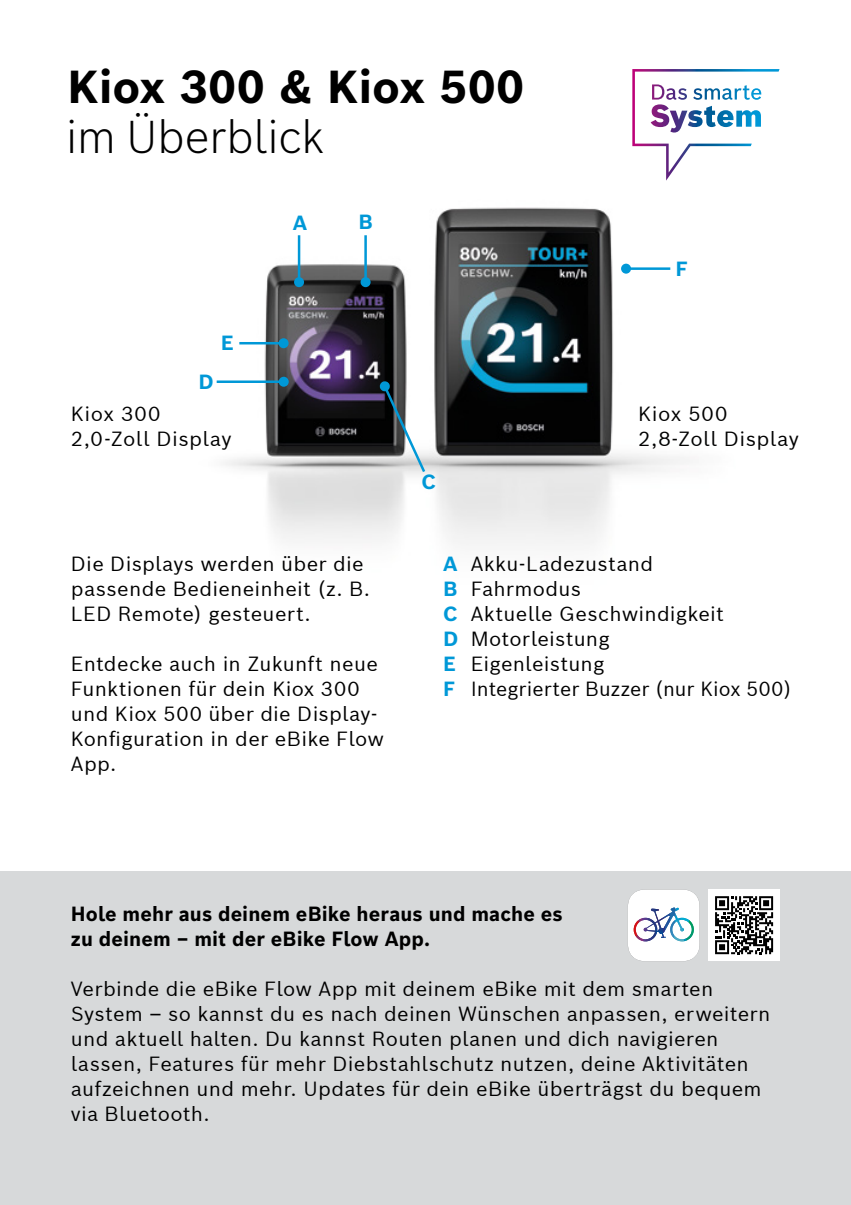
<style>
.page{position:relative;width:851px;height:1205px;background:#fff}
.page>*{position:absolute;margin:0;border:0;box-sizing:border-box;transform-origin:0 0}
.t1{font:700 45px "Bosch Sans";letter-spacing:-.005em;color:#000}
.t2{font:300 45px "Bosch Sans";letter-spacing:-.01em;color:#000}
.t3{font:20px/25px "Bosch Sans";letter-spacing:.01em;color:#000}
.t4{font:700 20px/25px "Bosch Sans";letter-spacing:.005em;color:#000}
.t5{font:700 20px "Bosch Sans";color:#0098d7}
.s1{font-weight:700;color:#0098d7}
</style>
<div class="page">
<div style="left:0;top:871px;width:850px;height:334px;background:#d7d9da"></div>
<div style="left:708px;top:889px;width:72px;height:72px;background:#fff"></div>
<svg style="left:715px;top:896px;width:58px;height:58px"></svg>
<svg style="left:628px;top:889px;width:71px;height:72px"></svg>
<img style="left:216px;top:207px;width:474px;height:338px">
<hr style="left:217px;top:380px;width:67px;height:3px;background:#0098d7">
<div style="left:279px;top:377px;width:10px;height:10px;background:#0098d7;border-radius:50%"></div>
<hr style="left:239px;top:342px;width:44px;height:2px;background:#0098d7">
<div style="left:278px;top:338px;width:10px;height:10px;background:#0098d7;border-radius:50%"></div>
<svg style="left:379px;top:381px;width:48px;height:94px"></svg>
<hr style="left:298px;top:235px;width:2px;height:47px;background:#0098d7">
<div style="left:294px;top:277px;width:10px;height:10px;background:#0098d7;border-radius:50%"></div>
<hr style="left:364px;top:235px;width:3px;height:47px;background:#0098d7">
<div style="left:360px;top:277px;width:10px;height:10px;background:#0098d7;border-radius:50%"></div>
<svg style="left:632px;top:69px;width:147px;height:112px"></svg>
<hr style="left:626px;top:267px;width:44px;height:3px;background:#0098d7">
<div style="left:621px;top:264px;width:10px;height:10px;background:#0098d7;border-radius:50%"></div>
<h1 class="t1" style="left:67px;top:49px;width:458px">Kiox 300 &amp; Kiox 500</h1>
<h1 class="t2" style="left:66px;top:107px;width:260px">im Überblick</h1>
<p class="t5" style="left:221px;top:326px;width:15px">E</p>
<p class="t5" style="left:198px;top:365px;width:17px">D</p>
<p class="t3" style="left:71px;top:400px;width:162px">Kiox 300<br>2,0-Zoll Display</p>
<p class="t5" style="left:293px;top:206px;width:16px">A</p>
<p class="t5" style="left:358px;top:205px;width:16px">B</p>
<p class="t3" style="left:71px;top:550px;width:300px">Die Displays werden über die passende Bedieneinheit (z. B.<br>LED Remote) gesteuert.</p>
<p class="t3" style="left:71px;top:650px;width:315px">Entdecke auch in Zukunft neue<br>Funktionen für dein Kiox 300 und Kiox 500 über die Display-<br>Konfiguration in der eBike Flow<br>App.</p>
<p class="t5" style="left:675px;top:252px;width:14px">F</p>
<p class="t5" style="left:421px;top:465px;width:16px">C</p>
<p class="t3" style="left:638px;top:400px;width:162px">Kiox 500<br>2,8-Zoll Display</p>
<p class="t3" style="left:443px;top:550px;width:350px"><span class="s1">A</span> Akku-Ladezustand<br><span class="s1">B</span> Fahrmodus<br><span class="s1">C</span> Aktuelle Geschwindigkeit<br><span class="s1">D</span> Motorleistung<br><span class="s1">E</span> Eigenleistung<br><span class="s1">F</span> Integrierter Buzzer (nur Kiox 500)</p>
<p class="t4" style="left:71px;top:899px;width:493px">Hole mehr aus deinem eBike heraus und mache es zu deinem – mit der eBike Flow App.</p>
<p class="t3" style="left:71px;top:975px;width:701px">Verbinde die eBike Flow App mit deinem eBike mit dem smarten System – so kannst du es nach deinen Wünschen anpassen, erweitern und aktuell halten. Du kannst Routen planen und dich navigieren lassen, Features für mehr Diebstahlschutz nutzen, deine Aktivitäten aufzeichnen und mehr. Updates für dein eBike überträgst du bequem via Bluetooth.</p>
</div>
